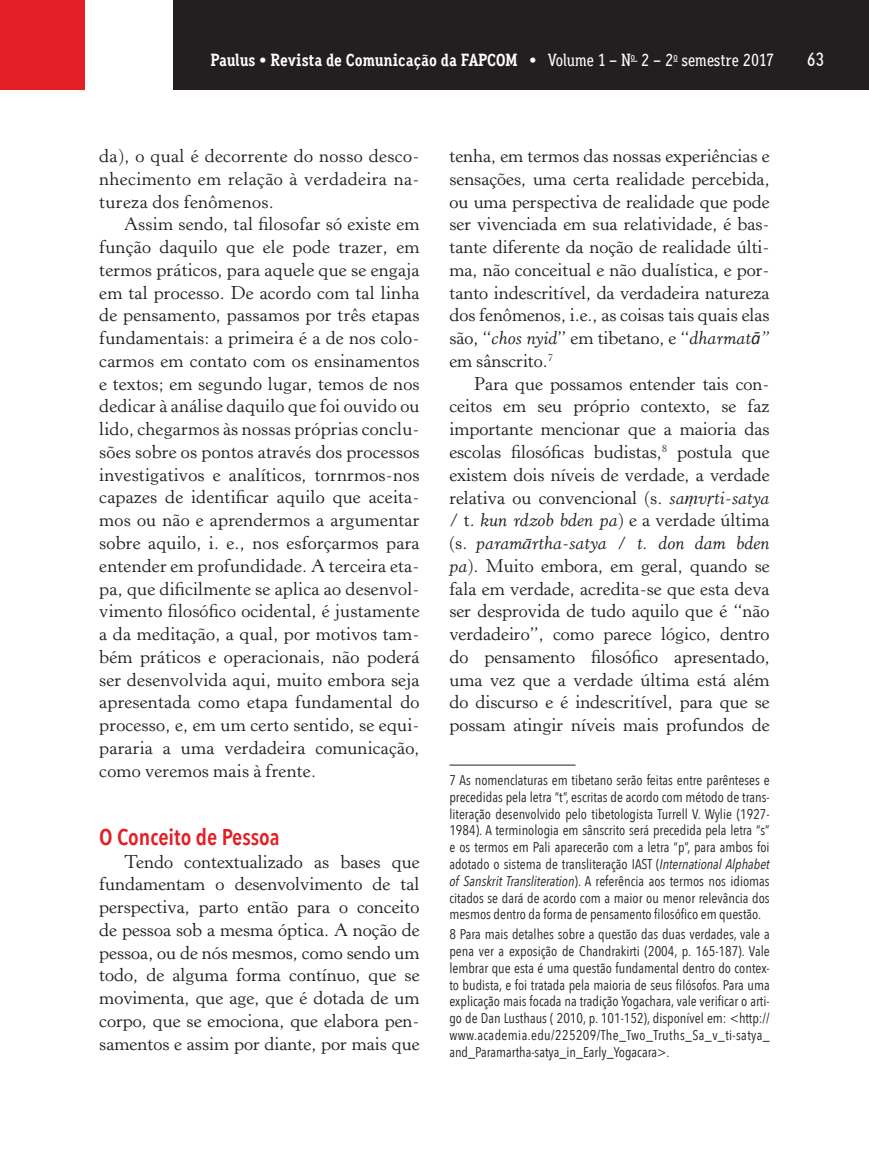
<style>
.page{position:relative;width:869px;height:1166px;background:#fff}
.page>*{position:absolute;margin:0;border:0;box-sizing:border-box;transform-origin:0 0}
.t1{font:600 22.75px "Avenir Next Condensed";color:#e41e25}
.t2{font:500 19.25px "Aaux Office";color:#fff}
.t3{font:18.38px/22.8px "Horley Old Style";color:#231f20;text-align:justify}
.t4{font:700 17.5px "Aaux Office";color:#fff}
.t5{font:14px/16.8px "Avenir Next Condensed";color:#231f20;text-align:justify}
.s1{font-weight:500}
.s2{font-style:italic}
.s3{font-family:"Calibri";font-style:italic}
.s4{font-family:"Times";font-style:italic}
</style>
<div class="page">
<div style="left:173px;top:0;width:695px;height:89px;background:#231f20"></div>
<div style="left:0;top:0;width:85px;height:90px;background:#e41e25"></div>
<hr style="left:449px;top:764px;width:126px;height:1px;background:#231f20">
<p class="t4" style="left:210px;top:49px;width:565px">Paulus • Revista de Comunicação da FAPCOM <span class="s1">• Volume 1 – N</span><sup>o</sup> <span class="s1">2 – 2</span><sup>o</sup> <span class="s1">semestre 2017</span></p>
<p class="t2" style="left:806px;top:48px;width:19px">63</p>
<p class="t3" style="left:99px;top:145px;width:322px">da), o qual é decorrente do nosso desco&shy;nhecimento em relação à verdadeira na&shy;tureza dos fenômenos.</p>
<p class="t3" style="left:99px;top:213px;width:322px;text-indent:25px">Assim sendo, tal filosofar só existe em função daquilo que ele pode trazer, em termos práticos, para aquele que se engaja em tal processo. De acordo com tal linha de pensamento, passamos por três etapas fundamentais: a primeira é a de nos colo&shy;carmos em contato com os ensinamentos e textos; em segundo lugar, temos de nos dedicar à análise daquilo que foi ouvido ou lido, chegarmos às nossas próprias conclu&shy;sões sobre os pontos através dos processos investigativos e analíticos, tornrmos-nos capazes de identificar aquilo que aceita&shy;mos ou não e aprendermos a argumentar sobre aquilo, i. e., nos esforçarmos para entender em profundidade. A terceira eta&shy;pa, que dificilmente se aplica ao desenvol&shy;vimento filosófico ocidental, é justamente a da meditação, a qual, por motivos tam&shy;bém práticos e operacionais, não poderá ser desenvolvida aqui, muito embora seja apresentada como etapa fundamental do processo, e, em um certo sentido, se equi&shy;pararia a uma verdadeira comunicação, como veremos mais à frente.</p>
<p class="t1" style="left:99px;top:823px;width:182px">O Conceito de Pessoa</p>
<p class="t3" style="left:99px;top:850px;width:321px;text-indent:25px">Tendo contextualizado as bases que fundamentam o desenvolvimento de tal perspectiva, parto então para o conceito de pessoa sob a mesma óptica. A noção de pessoa, ou de nós mesmos, como sendo um todo, de alguma forma contínuo, que se movimenta, que age, que é dotada de um corpo, que se emociona, que elabora pen&shy;samentos e assim por diante, por mais que</p>
<p class="t3" style="left:449px;top:145px;width:322px">tenha, em termos das nossas experiências e sensações, uma certa realidade percebida, ou uma perspectiva de realidade que pode ser vivenciada em sua relatividade, é bas&shy;tante diferente da noção de realidade últi&shy;ma, não conceitual e não dualística, e por&shy;tanto indescritível, da verdadeira natureza dos fenômenos, i.e., as coisas tais quais elas são, “<span class="s2">chos nyid</span>” em tibetano, e “<span class="s2">dharmat</span><span class="s3">ā</span><span class="s2">” </span>em sânscrito.<sup>7</sup></p>
<p class="t3" style="left:449px;top:373px;width:321px;text-indent:25px">Para que possamos entender tais con&shy;ceitos em seu próprio contexto, se faz importante mencionar que a maioria das escolas filosóficas budistas,<sup>8</sup> postula que existem dois níveis de verdade, a verdade relativa ou convencional (s. <span class="s2">sa</span><span class="s4">ṃ</span><span class="s2">v</span><span class="s4">ṛ</span><span class="s2">ti-satya </span>/ t. <span class="s2">kun rdzob bden pa</span>) e a verdade última (s. <span class="s2">param</span><span class="s4">ā</span><span class="s2">rtha-satya / t. don dam bden pa</span>). Muito embora, em geral, quando se fala em verdade, acredita-se que esta deva ser desprovida de tudo aquilo que é “não verdadeiro”, como parece lógico, dentro do pensamento filosófico apresentado, uma vez que a verdade última está além do discurso e é indescritível, para que se possam atingir níveis mais profundos de</p>
<p class="t5" style="left:449px;top:771px;width:321px">7 As nomenclaturas em tibetano serão feitas entre parênteses e precedidas pela letra “t”, escritas de acordo com método de trans&shy;literação desenvolvido pelo tibetologista Turrell V. Wylie (1927- 1984). A terminologia em sânscrito será precedida pela letra “s” e os termos em Pali aparecerão com a letra “p”, para ambos foi adotado o sistema de transliteração IAST (<span class="s2">International Alphabet of Sanskrit Transliteration</span>). A referência aos termos nos idiomas citados se dará de acordo com a maior ou menor relevância dos mesmos dentro da forma de pensamento filosófico em questão.</p>
<p class="t5" style="left:449px;top:926px;width:322px">8 Para mais detalhes sobre a questão das duas verdades, vale a pena ver a exposição de Chandrakirti (2004, p. 165-187). Vale lembrar que esta é uma questão fundamental dentro do contex&shy;to budista, e foi tratada pela maioria de seus filósofos. Para uma explicação mais focada na tradição Yogachara, vale verificar o arti&shy;go de Dan Lusthaus ( 2010, p. 101-152), disponível em: &lt;http:// www.academia.edu/225209/The_Two_Truths_Sa_v_ti-satya_ and_Paramartha-satya_in_Early_Yogacara&gt;.</p>
</div>
